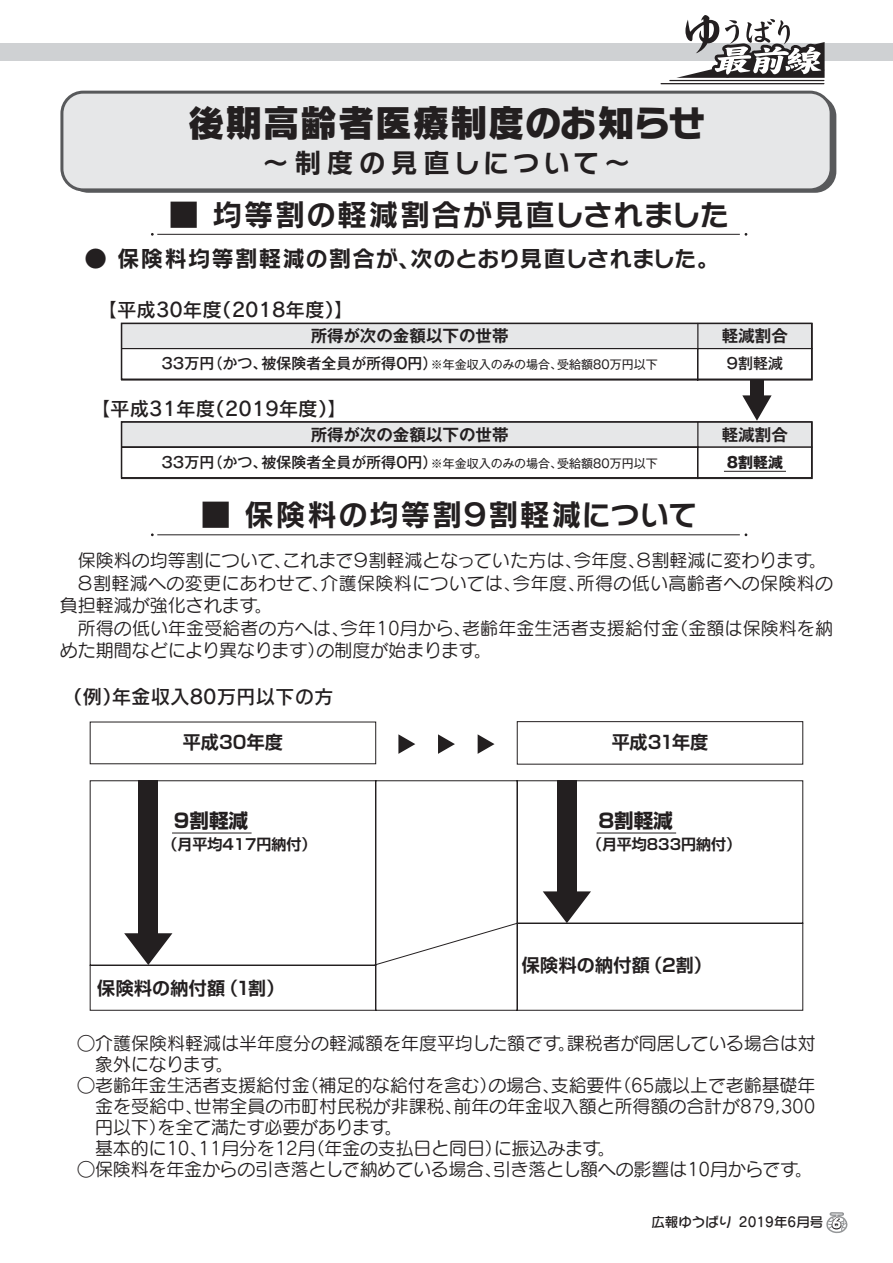
<style>
.page{position:relative;width:893px;height:1263px;background:#fff}
.page>*{position:absolute;margin:0;border:0;box-sizing:border-box;transform-origin:0 0}
.t1{font:37.5px "Rodin NTLG Pro EB 90 msp RKSJ H";color:#231f20}
.t2{font:30px "Rodin NTLG Pro B 90 msp RKSJ H";letter-spacing:.03em;color:#231f20}
.t3{font:27px "Rodin NTLG Pro B 90 msp RKSJ H";letter-spacing:.13em;color:#231f20}
.t4{font:22.5px "Rodin NTLG Pro B 90 msp RKSJ H";letter-spacing:.03em;color:#231f20}
.t5{font:19.5px "Rodin NTLG Pro DB 90 msp RKSJ H";color:#231f20}
.t6{font:19.5px "Shin Go Pro Bold 90 msp RKSJ H";color:#231f20}
.t7{font:18px/21px "Seurat Pro M 90 msp RKSJ H";letter-spacing:-.005em;color:#231f20}
.t8{font:18px "Seurat Pro M 90 msp RKSJ H";letter-spacing:.02em;color:#231f20}
.t9{font:18px "Shin Go Pro De Bold 90 msp RKSJ H";letter-spacing:.015em;color:#231f20}
.t10{font:16.5px "Gothic MB101 Pro De Bold 90 msp RKSJ H";color:#231f20}
.t11{font:15px "Gothic MB101 Pro Medium 90 msp RKSJ H";color:#231f20}
.t12{font:15px "Shin Go Pro De Bold 90 msp RKSJ H";color:#231f20}
.t13{font:15px "Gothic MB101 Pro Bold 90 msp RKSJ V";color:#231f20}
.t14{font:13.5px "Seurat Capie Pro DB 90 msp RKSJ H";color:#231f20}
.s1{font-family:"Gothic MB101 Pro Regular 90 msp RKSJ H";font-size:12px}
.s2{font-family:"Pop Happiness Std EB 90 msp RKSJ H";font-size:15px;color:#fff}
</style>
<div class="page">
<div style="left:67px;top:95px;width:769px;height:98px;background:#58595b;border-radius:21px"></div>
<div style="left:62px;top:92px;width:769px;height:98px;background:#e6e7e8;border-radius:21px"></div>
<div style="left:60px;top:91px;width:773px;height:100px;border:3px solid #58595b;border-radius:21px"></div>
<hr style="left:157px;top:234px;width:583px;height:1px;background:#231f20">
<hr style="left:157px;top:534px;width:583px;height:1px;background:#231f20">
<svg style="left:121px;top:326px;width:691px;height:55px"></svg>
<div style="left:121px;top:323px;width:691px;height:57px;border:2px solid #231f20"></div>
<div style="left:750px;top:379px;width:13px;height:21px;background:#231f20"></div>
<svg style="left:121px;top:395px;width:691px;height:84px"></svg>
<svg style="left:89px;top:721px;width:714px;height:290px"></svg>
<hr style="left:597px;top:833px;width:79px;height:1px;background:#231f20">
<svg style="left:374px;top:922px;width:144px;height:44px"></svg>
<div style="left:0;top:43px;width:893px;height:18px;background:#cfd1d3"></div>
<svg style="left:676px;top:15px;width:151px;height:89px"></svg>
<hr style="left:670px;top:80px;width:154px;height:1px;background:#231f20">
<hr style="left:661px;top:83px;width:163px;height:1px;background:#231f20">
<svg style="left:826px;top:1212px;width:21px;height:21px"></svg>
<h1 class="t1" style="left:188px;top:109px;width:519px">後期高齢者医療制度のお知らせ</h1>
<h3 class="t3" style="left:262px;top:153px;width:370px">～制度の見直しについて～</h3>
<h2 class="t2" style="left:169px;top:203px;width:562px">■ 均等割の軽減割合が見直しされました</h2>
<p class="t4" style="left:85px;top:250px;width:636px">● 保険料均等割軽減の割合が、次のとおり見直しされました。</p>
<p class="t5" style="left:98px;top:303px;width:258px">【平成30年度（2018年度）】</p>
<p class="t10" style="left:311px;top:330px;width:199px">所得が次の金額以下の世帯</p>
<p class="t11" style="left:162px;top:358px;width:498px">33万円（かつ、被保険者全員が所得０円）<span class="s1">※年金収入のみの場合、受給額80万円以下</span></p>
<p class="t11" style="left:725px;top:358px;width:60px">９割軽減</p>
<p class="t10" style="left:722px;top:330px;width:68px">軽減割合</p>
<p class="t5" style="left:91px;top:401px;width:258px">【平成31年度（2019年度）】</p>
<p class="t10" style="left:311px;top:429px;width:199px">所得が次の金額以下の世帯</p>
<p class="t11" style="left:162px;top:457px;width:498px">33万円（かつ、被保険者全員が所得０円）<span class="s1">※年金収入のみの場合、受給額80万円以下</span></p>
<p class="t13" style="left:727px;top:457px;width:58px">8割軽減</p>
<p class="t10" style="left:722px;top:429px;width:68px">軽減割合</p>
<h2 class="t2" style="left:201px;top:504px;width:498px">■ 保険料の均等割９割軽減について</h2>
<p class="t7" style="left:78px;top:553px;width:750px">保険料の均等割について、これまで９割軽減となっていた方は、今年度、８割軽減に変わります。</p>
<p class="t8" style="left:76px;top:576px;width:758px">８割軽減への変更にあわせて、介護保険料については、今年度、所得の低い高齢者への保険料の</p>
<p class="t7" style="left:60px;top:598px;width:214px">負担軽減が強化されます。</p>
<p class="t7" style="left:78px;top:620px;width:757px">所得の低い年金受給者の方へは、今年10月から、老齢年金生活者支援給付金（金額は保険料を納</p>
<p class="t7" style="left:60px;top:643px;width:434px">めた期間などにより異なります）の制度が始まります。</p>
<p class="t5" style="left:63px;top:689px;width:272px">（例）年金収入80万円以下の方</p>
<p class="t9" style="left:183px;top:735px;width:101px">平成30年度</p>
<p class="t9" style="left:612px;top:735px;width:98px">平成31年度</p>
<p class="t6" style="left:172px;top:813px;width:78px">９割軽減</p>
<p class="t12" style="left:163px;top:839px;width:155px">（月平均417円納付）</p>
<p class="t9" style="left:97px;top:981px;width:189px">保険料の納付額（1割）</p>
<p class="t6" style="left:598px;top:813px;width:76px">8割軽減</p>
<p class="t12" style="left:587px;top:839px;width:155px">（月平均833円納付）</p>
<p class="t9" style="left:522px;top:958px;width:191px">保険料の納付額（2割）</p>
<p class="t7" style="left:95px;top:1035px;width:722px;text-indent:-18px">○介護保険料軽減は半年度分の軽減額を年度平均した額です。課税者が同居している場合は対象外になります。</p>
<p class="t7" style="left:77px;top:1077px;width:739px">○老齢年金生活者支援給付金（補足的な給付を含む）の場合、支給要件（65歳以上で老齢基礎年</p>
<p class="t7" style="left:95px;top:1098px;width:722px">金を受給中、世帯全員の市町村民税が非課税、前年の年金収入額と所得額の合計が879,300</p>
<p class="t7" style="left:95px;top:1119px;width:309px">円以下）を全て満たす必要があります。</p>
<p class="t7" style="left:77px;top:1140px;width:540px">　基本的に10、11月分を12月（年金の支払日と同日）に振込みます。</p>
<p class="t7" style="left:77px;top:1161px;width:737px">○保険料を年金からの引き落としで納めている場合、引き落とし額への影響は10月からです。</p>
<p class="t14" style="left:651px;top:1217px;width:191px">広報ゆうばり 2019年6月号 <span class="s2">6</span></p>
</div>
